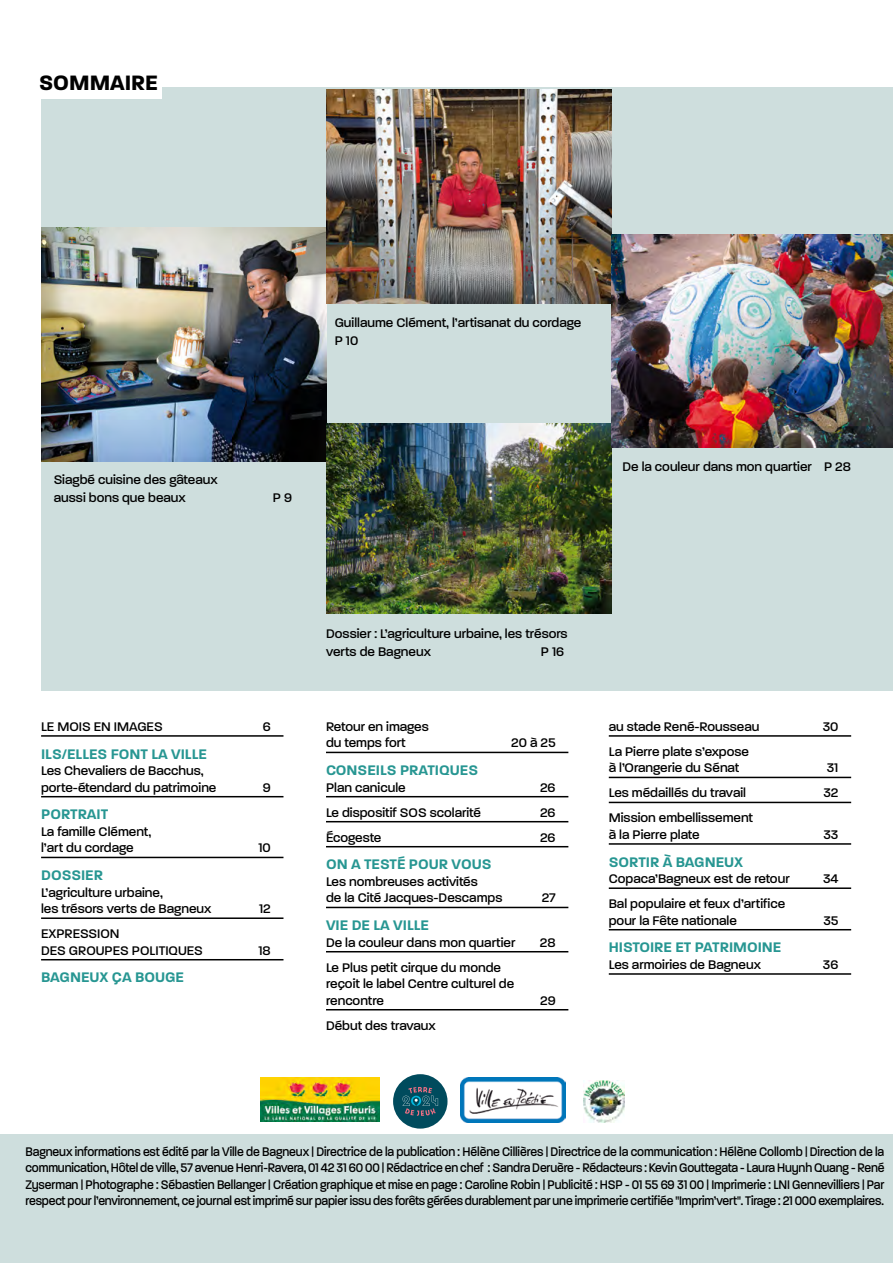
<style>
.page{position:relative;width:893px;height:1263px;background:#fff}
.page>*{position:absolute;margin:0;border:0;box-sizing:border-box;transform-origin:0 0}
.t1{font:700 22.5px "Paralucent";color:#000}
.t2{font:600 15px "Paralucent";color:#279692}
.t3{font:500 13.5px/16.5px "Paralucent";color:#000}
.t4{font:500 13.5px/16.2px "Paralucent";color:#000;text-align:justify;scale:.9 1}
</style>
<div class="page">
<div style="left:0;top:1134px;width:893px;height:129px;background:#cededd"></div>
<img style="left:584px;top:1080px;width:40px;height:42px">
<img style="left:460px;top:1077px;width:106px;height:45px">
<img style="left:260px;top:1078px;width:119px;height:43px">
<div style="left:393px;top:1074px;width:54px;height:54px;background:#004b5d;border-radius:50%"></div>
<svg style="left:402px;top:1087px;width:36px;height:29px"></svg>
<div style="left:41px;top:87px;width:852px;height:604px;background:#cededd"></div>
<img style="left:42px;top:228px;width:284px;height:233px">
<img style="left:327px;top:424px;width:284px;height:189px">
<img style="left:326px;top:89px;width:285px;height:215px">
<img style="left:611px;top:234px;width:282px;height:214px">
<hr style="left:41px;top:735px;width:242px;height:2px;background:#000">
<hr style="left:41px;top:796px;width:242px;height:1px;background:#000">
<hr style="left:41px;top:857px;width:242px;height:1px;background:#000">
<hr style="left:41px;top:917px;width:242px;height:2px;background:#000">
<hr style="left:41px;top:959px;width:242px;height:1px;background:#000">
<hr style="left:326px;top:752px;width:242px;height:1px;background:#000">
<hr style="left:326px;top:796px;width:242px;height:1px;background:#000">
<hr style="left:326px;top:821px;width:242px;height:1px;background:#000">
<hr style="left:326px;top:846px;width:242px;height:1px;background:#000">
<hr style="left:326px;top:907px;width:242px;height:1px;background:#000">
<hr style="left:326px;top:951px;width:242px;height:1px;background:#000">
<hr style="left:326px;top:1009px;width:242px;height:1px;background:#000">
<hr style="left:609px;top:735px;width:242px;height:2px;background:#000">
<hr style="left:609px;top:777px;width:242px;height:1px;background:#000">
<hr style="left:609px;top:802px;width:242px;height:1px;background:#000">
<hr style="left:609px;top:843px;width:242px;height:2px;background:#000">
<hr style="left:609px;top:887px;width:242px;height:2px;background:#000">
<hr style="left:609px;top:929px;width:242px;height:1px;background:#000">
<hr style="left:609px;top:973px;width:242px;height:2px;background:#000">
<div style="left:35px;top:66px;width:127px;height:33px;background:#fff"></div>
<h1 class="t1" style="left:39px;top:70px;width:120px">SOMMAIRE</h1>
<p class="t3" style="left:54px;top:471px;width:165px;line-height:18px">Siagbé cuisine des gâteaux aussi bons que beaux</p>
<p class="t3" style="left:335px;top:313px;width:248px;line-height:18px">Guillaume Clément, l’artisanat du cordage<br>P 10</p>
<p class="t3" style="left:273px;top:489px;width:21px">P 9</p>
<p class="t3" style="left:622px;top:459px;width:230px">De la couleur dans mon quartier P 28</p>
<p class="t3" style="left:41px;top:718px;width:123px">LE MOIS EN IMAGES</p>
<p class="t3" style="left:263px;top:718px;width:9px">6</p>
<p class="t2" style="left:41px;top:745px;width:167px">ILS/ELLES FONT LA VILLE</p>
<p class="t3" style="left:41px;top:762px;width:177px">Les Chevaliers de Bacchus, porte-étendard du patrimoine</p>
<p class="t3" style="left:263px;top:779px;width:9px">9</p>
<p class="t2" style="left:41px;top:805px;width:69px">PORTRAIT</p>
<p class="t3" style="left:41px;top:823px;width:112px">La famille Clément, l’art du cordage</p>
<p class="t2" style="left:41px;top:866px;width:63px">DOSSIER</p>
<p class="t3" style="left:41px;top:884px;width:172px">L’agriculture urbaine,<br>les trésors verts de Bagneux</p>
<p class="t3" style="left:41px;top:925px;width:163px">EXPRESSION<br>DES GROUPES POLITIQUES</p>
<p class="t2" style="left:41px;top:968px;width:144px">BAGNEUX ÇA BOUGE</p>
<p class="t3" style="left:258px;top:840px;width:14px">10</p>
<p class="t3" style="left:259px;top:900px;width:13px">12</p>
<p class="t3" style="left:258px;top:942px;width:14px">18</p>
<p class="t3" style="left:326px;top:625px;width:243px;line-height:18px">Dossier : L’agriculture urbaine, les trésors verts de Bagneux</p>
<p class="t3" style="left:541px;top:644px;width:25px">P 16</p>
<p class="t3" style="left:326px;top:718px;width:104px">Retour en images du temps fort</p>
<p class="t3" style="left:511px;top:735px;width:46px">20 à 25</p>
<p class="t2" style="left:326px;top:761px;width:154px">CONSEILS PRATIQUES</p>
<p class="t3" style="left:326px;top:779px;width:81px">Plan canicule</p>
<p class="t3" style="left:540px;top:779px;width:17px">26</p>
<p class="t3" style="left:326px;top:804px;width:157px">Le dispositif SOS scolarité</p>
<p class="t3" style="left:540px;top:804px;width:17px">26</p>
<p class="t3" style="left:326px;top:829px;width:57px">Écogeste</p>
<p class="t3" style="left:540px;top:829px;width:17px">26</p>
<p class="t2" style="left:326px;top:855px;width:167px">ON A TESTÉ POUR VOUS</p>
<p class="t3" style="left:326px;top:873px;width:178px">Les nombreuses activités<br>de la Cité Jacques-Descamps</p>
<p class="t3" style="left:542px;top:890px;width:15px">27</p>
<p class="t2" style="left:326px;top:916px;width:105px">VIE DE LA VILLE</p>
<p class="t3" style="left:326px;top:934px;width:191px">De la couleur dans mon quartier</p>
<p class="t3" style="left:540px;top:934px;width:17px">28</p>
<p class="t3" style="left:326px;top:959px;width:190px">Le Plus petit cirque du monde reçoit le label Centre culturel de rencontre</p>
<p class="t3" style="left:540px;top:992px;width:17px">29</p>
<p class="t3" style="left:326px;top:1017px;width:111px">Début des travaux</p>
<p class="t3" style="left:609px;top:718px;width:152px">au stade René-Rousseau</p>
<p class="t3" style="left:823px;top:718px;width:17px">30</p>
<p class="t3" style="left:609px;top:743px;width:142px">La Pierre plate s’expose à l’Orangerie du Sénat</p>
<p class="t3" style="left:827px;top:760px;width:13px">31</p>
<p class="t3" style="left:609px;top:785px;width:139px">Les médaillés du travail</p>
<p class="t3" style="left:823px;top:785px;width:17px">32</p>
<p class="t3" style="left:609px;top:810px;width:146px">Mission embellissement à la Pierre plate</p>
<p class="t3" style="left:823px;top:826px;width:16px">33</p>
<p class="t2" style="left:609px;top:853px;width:136px">SORTIR À BAGNEUX</p>
<p class="t3" style="left:609px;top:870px;width:182px">Copaca’Bagneux est de retour</p>
<p class="t3" style="left:823px;top:870px;width:17px">34</p>
<p class="t3" style="left:609px;top:895px;width:178px">Bal populaire et feux d’artifice pour la Fête nationale</p>
<p class="t3" style="left:823px;top:912px;width:17px">35</p>
<p class="t2" style="left:609px;top:938px;width:174px">HISTOIRE ET PATRIMOINE</p>
<p class="t3" style="left:609px;top:956px;width:154px">Les armoiries de Bagneux</p>
<p class="t3" style="left:823px;top:956px;width:17px">36</p>
<p class="t4" style="left:26px;top:1144px;width:956px">Bagneux informations est édité par la Ville de Bagneux | Directrice de la publication : Hélène Cillières | Directrice de la communication : Hélène Collomb | Direction de la communication, Hôtel de ville, 57 avenue Henri-Ravera, 01 42 31 60 00 | Rédactrice en chef : Sandra Deruère - Rédacteurs : Kevin Gouttegata - Laura Huynh Quang - René Zyserman | Photographe : Sébastien Bellanger | Création graphique et mise en page : Caroline Robin | Publicité : HSP - 01 55 69 31 00 | Imprimerie : LNI Gennevilliers | Par respect pour l’environnement, ce journal est imprimé sur papier issu des forêts gérées durablement par une imprimerie certifiée "Imprim’vert". Tirage : 21 000 exemplaires.</p>
</div>
